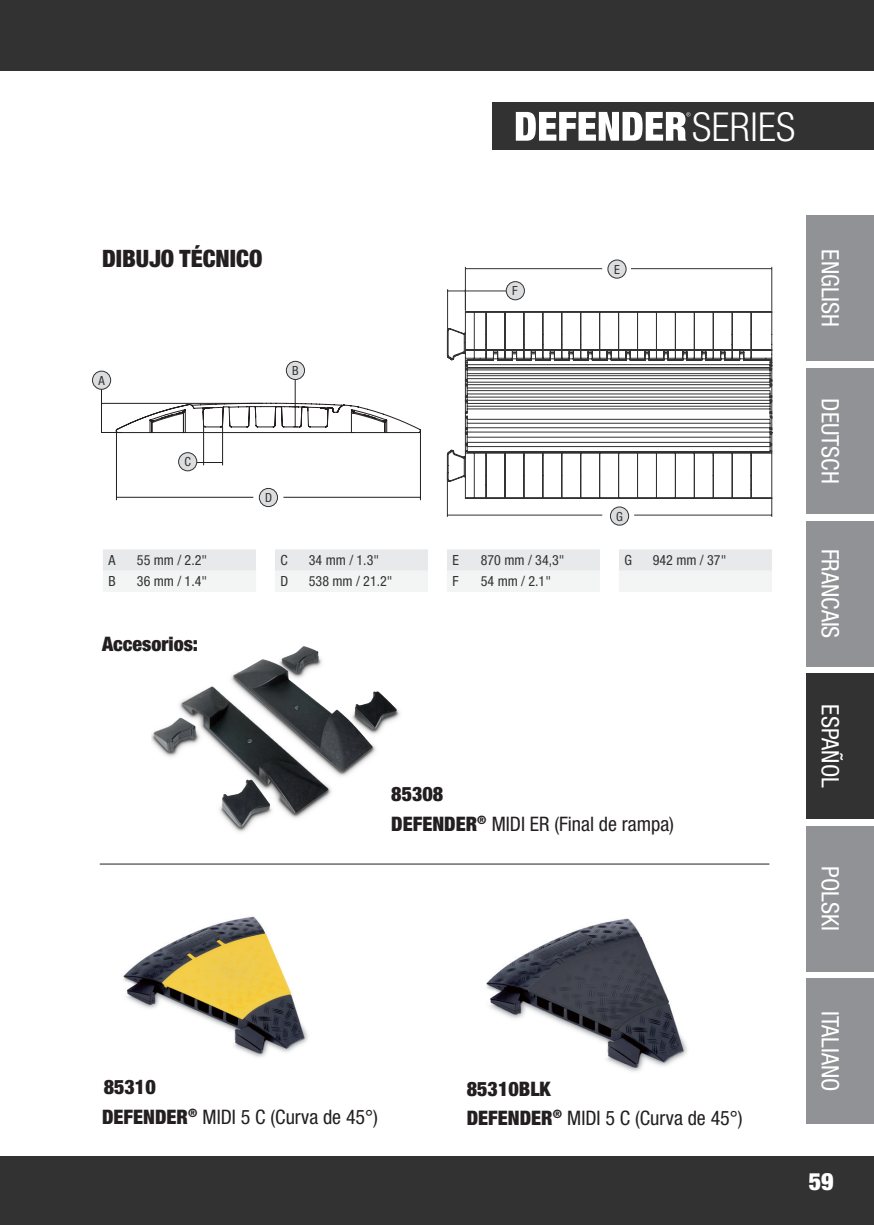
<style>
.page{position:relative;width:874px;height:1225px;background:#fff}
.page>*{position:absolute;margin:0;border:0;box-sizing:border-box;transform-origin:0 0}
.t1{font:300 condensed 40px "Helvetica Neue LT Pro";letter-spacing:.01em;color:#fff}
.t2{font:condensed 24px "Helvetica Neue LT Std";color:#fff}
.t3{font:900 condensed 24px "Helvetica Neue LT Std";color:#231f20}
.t4{font:900 condensed 24px "Helvetica Neue LT Std";color:#fff}
.t5{font:condensed 20px/28.4px "Helvetica Neue LT Std";color:#231f20}
.t6{font:900 condensed 20px "Helvetica Neue LT Std";color:#231f20}
.t7{font:condensed 14px "Helvetica Neue LT Pro";color:#333233}
.t8{font:condensed 12.6px "Helvetica Neue LT Pro";color:#333233}
.s1{font-weight:900}
</style>
<div class="page">
<div style="left:0;top:1155px;width:873px;height:70px;background:#333233"></div>
<div style="left:0;top:0;width:873px;height:71px;background:#333233"></div>
<div style="left:806px;top:215px;width:67px;height:146px;background:#909295"></div>
<div style="left:806px;top:368px;width:67px;height:146px;background:#909295"></div>
<div style="left:806px;top:521px;width:67px;height:145px;background:#909295"></div>
<div style="left:806px;top:673px;width:67px;height:146px;background:#333233"></div>
<div style="left:806px;top:826px;width:67px;height:145px;background:#909295"></div>
<div style="left:806px;top:978px;width:67px;height:146px;background:#909295"></div>
<div style="left:492px;top:102px;width:381px;height:47px;background:#333233"></div>
<svg style="left:515px;top:112px;width:175px;height:29px"></svg>
<img style="left:486px;top:918px;width:202px;height:154px">
<svg style="left:446px;top:311px;width:325px;height:188px"></svg>
<hr style="left:465px;top:267px;width:1px;height:44px;background:#333233">
<hr style="left:771px;top:267px;width:1px;height:44px;background:#333233">
<hr style="left:465px;top:268px;width:137px;height:1px;background:#333233">
<hr style="left:630px;top:268px;width:141px;height:1px;background:#333233">
<hr style="left:465px;top:291px;width:41px;height:1px;background:#333233">
<hr style="left:447px;top:289px;width:1px;height:46px;background:#333233">
<svg style="left:447px;top:289px;width:18px;height:21px"></svg>
<hr style="left:633px;top:515px;width:138px;height:1px;background:#333233">
<hr style="left:447px;top:515px;width:155px;height:1px;background:#333233">
<svg style="left:771px;top:498px;width:1px;height:19px"></svg>
<hr style="left:447px;top:472px;width:1px;height:45px;background:#333233">
<svg style="left:101px;top:379px;width:320px;height:74px"></svg>
<svg style="left:197px;top:462px;width:25px;height:1px"></svg>
<hr style="left:222px;top:427px;width:1px;height:38px;background:#231f20">
<hr style="left:203px;top:427px;width:1px;height:38px;background:#231f20">
<hr style="left:283px;top:497px;width:137px;height:1px;background:#231f20">
<hr style="left:116px;top:497px;width:137px;height:1px;background:#231f20">
<hr style="left:420px;top:432px;width:1px;height:68px;background:#231f20">
<hr style="left:116px;top:431px;width:1px;height:69px;background:#231f20">
<div style="left:92px;top:371px;width:19px;height:18px;background:#dcdddf;border-radius:50%"></div>
<div style="left:92px;top:371px;width:19px;height:19px;border:1px solid #333233;border-radius:50%"></div>
<div style="left:286px;top:361px;width:18px;height:18px;background:#dcdddf;border-radius:50%"></div>
<div style="left:286px;top:361px;width:19px;height:19px;border:1px solid #333233;border-radius:50%"></div>
<div style="left:178px;top:453px;width:19px;height:18px;background:#dcdddf;border-radius:50%"></div>
<div style="left:178px;top:452px;width:19px;height:19px;border:1px solid #333233;border-radius:50%"></div>
<div style="left:259px;top:488px;width:18px;height:18px;background:#dcdddf;border-radius:50%"></div>
<div style="left:259px;top:488px;width:19px;height:19px;border:1px solid #333233;border-radius:50%"></div>
<div style="left:607px;top:260px;width:18px;height:18px;background:#dcdddf;border-radius:50%"></div>
<div style="left:607px;top:259px;width:19px;height:20px;border:1px solid #333233;border-radius:50%"></div>
<div style="left:506px;top:282px;width:18px;height:18px;background:#dcdddf;border-radius:50%"></div>
<div style="left:505px;top:281px;width:19px;height:19px;border:1px solid #333233;border-radius:50%"></div>
<div style="left:610px;top:507px;width:18px;height:18px;background:#dcdddf;border-radius:50%"></div>
<div style="left:609px;top:506px;width:19px;height:19px;border:1px solid #333233;border-radius:50%"></div>
<svg style="left:103px;top:549px;width:668px;height:43px"></svg>
<hr style="left:100px;top:863px;width:669px;height:1px;background:#231f20">
<img style="left:123px;top:916px;width:185px;height:141px">
<img style="left:152px;top:646px;width:248px;height:186px">
<h1 class="t1" style="left:691px;top:104px;width:105px">SERIES</h1>
<p class="t3" style="left:102px;top:243px;width:162px">DIBUJO TÉCNICO</p>
<p class="t8" style="left:98px;top:373px;width:8px">A</p>
<p class="t8" style="left:184px;top:454px;width:8px">C</p>
<p class="t8" style="left:292px;top:363px;width:8px">B</p>
<p class="t8" style="left:265px;top:490px;width:8px">D</p>
<p class="t8" style="left:512px;top:283px;width:7px">F</p>
<p class="t8" style="left:613px;top:262px;width:7px">E</p>
<p class="t8" style="left:615px;top:508px;width:8px">G</p>
<p class="t7" style="left:108px;top:552px;width:8px">A</p>
<p class="t7" style="left:137px;top:552px;width:72px">55 mm / 2.2"</p>
<p class="t7" style="left:280px;top:552px;width:9px">C</p>
<p class="t7" style="left:309px;top:552px;width:72px">34 mm / 1.3"</p>
<p class="t7" style="left:452px;top:552px;width:8px">E</p>
<p class="t7" style="left:480px;top:552px;width:85px">870 mm / 34,3"</p>
<p class="t7" style="left:624px;top:552px;width:9px">G</p>
<p class="t7" style="left:652px;top:552px;width:75px">942 mm / 37"</p>
<p class="t7" style="left:108px;top:573px;width:9px">B</p>
<p class="t7" style="left:137px;top:573px;width:72px">36 mm / 1.4"</p>
<p class="t7" style="left:280px;top:573px;width:9px">D</p>
<p class="t7" style="left:309px;top:573px;width:85px">538 mm / 21.2"</p>
<p class="t7" style="left:452px;top:573px;width:8px">F</p>
<p class="t7" style="left:480px;top:573px;width:72px">54 mm / 2.1"</p>
<p class="t6" style="left:102px;top:632px;width:97px">Accesorios:</p>
<p class="t5" style="left:391px;top:779px;width:284px;line-height:29.6px"><span class="s1">85308<br>DEFENDER</span><sup>®</sup> MIDI ER (Final de rampa)</p>
<p class="t6" style="left:104px;top:1074px;width:53px">85310</p>
<p class="t5" style="left:102px;top:1102px;width:277px"><span class="s1">DEFENDER</span><sup>®</sup> MIDI 5 C (Curva de 45°)</p>
<p class="t5" style="left:466px;top:1074px;width:277px"><span class="s1">85310BLK<br>DEFENDER</span><sup>®</sup> MIDI 5 C (Curva de 45°)</p>
<p class="t2" style="left:843px;top:249px;width:79px;rotate:90deg">ENGLISH</p>
<p class="t2" style="left:843px;top:398px;width:87px;rotate:90deg">DEUTSCH</p>
<p class="t2" style="left:843px;top:548px;width:91px;rotate:90deg">FRANCAIS</p>
<p class="t2" style="left:843px;top:704px;width:85px;rotate:90deg">ESPAÑOL</p>
<p class="t2" style="left:843px;top:866px;width:66px;rotate:90deg">POLSKI</p>
<p class="t2" style="left:843px;top:1010px;width:82px;rotate:90deg">ITALIANO</p>
<p class="t4" style="left:808px;top:1166px;width:26px">59</p>
</div>
